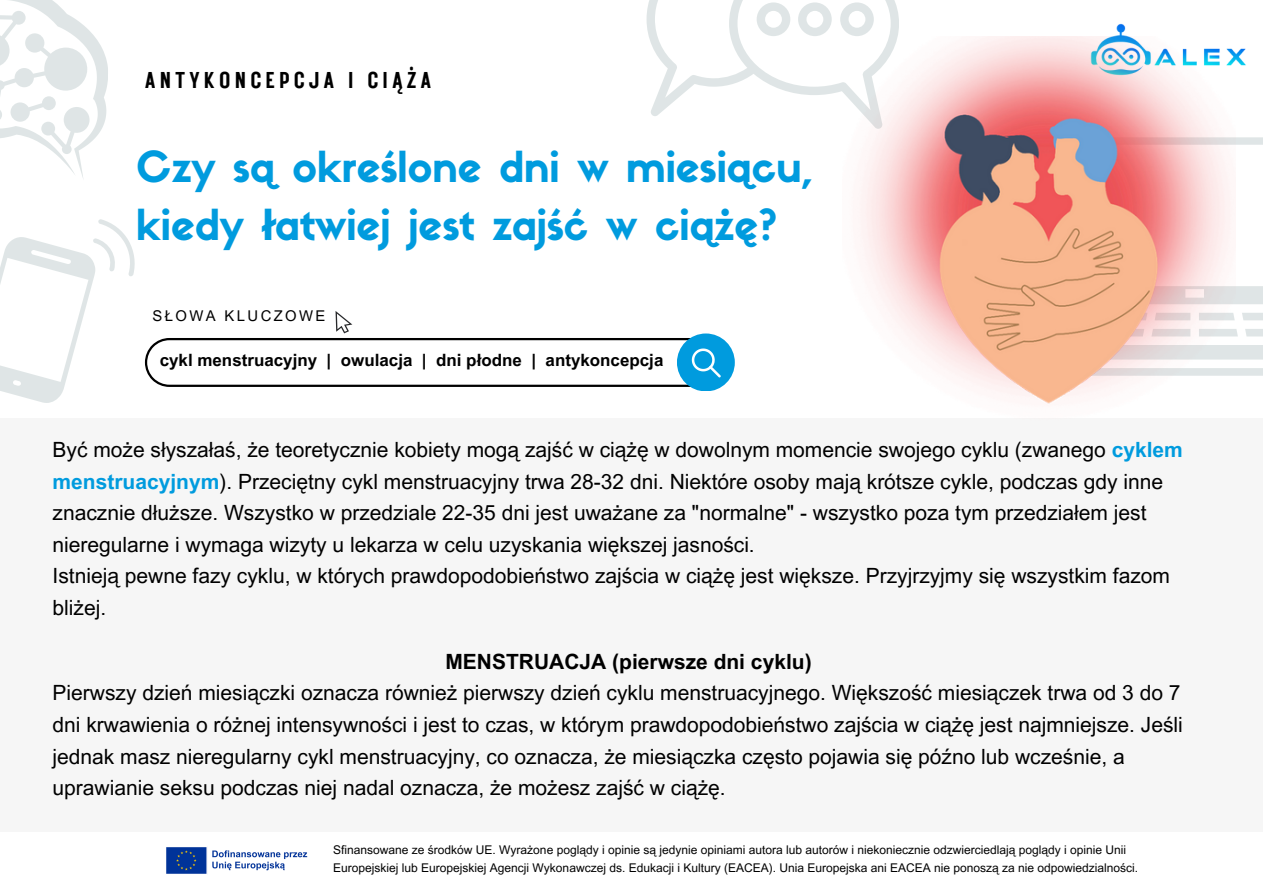
<style>
.page{position:relative;width:1263px;height:894px;background:#fff}
.page>*{position:absolute;margin:0;border:0;box-sizing:border-box;transform-origin:0 0}
.t1{font:42px/58.5px "Sifonn Basic";color:#009bde}
.t2{font:22.95px "Rustic Printed";letter-spacing:.16em;color:#000}
.t3{font:21px/31.5px "Arial MT Pro";color:#000}
.t4{font:700 16.95px "Arial MT Pro";color:#000}
.t5{font:14.85px "Arial MT Pro";letter-spacing:.16em;color:#000}
.t6{font:12px/18px "Arial MT Pro";color:#000}
.s1{font-weight:700;color:#009bde}
.s2{font-weight:700}
</style>
<div class="page">
<svg style="left:1236px;top:368px;width:27px;height:7px"></svg>
<svg style="left:1236px;top:313px;width:27px;height:46px"></svg>
<svg style="left:1236px;top:286px;width:27px;height:18px"></svg>
<svg style="left:0;top:0;width:108px;height:177px"></svg>
<svg style="left:0;top:219px;width:135px;height:184px"></svg>
<div style="left:0;top:418px;width:1263px;height:413px;background:#f6f6f6"></div>
<svg style="left:646px;top:0;width:252px;height:116px"></svg>
<img style="left:1060px;top:23px;width:203px;height:122px">
<div style="left:677px;top:333px;width:58px;height:58px;background:#009bde;border-radius:50%"></div>
<svg style="left:145px;top:311px;width:576px;height:76px"></svg>
<img style="left:843px;top:37px;width:393px;height:367px">
<img style="left:166px;top:847px;width:142px;height:27px">
<h2 class="t2" style="left:145px;top:64px;width:288px">ANTYKONCEPCJA I CIĄŻA</h2>
<p class="t1" style="left:136px;top:142px;width:679px">Czy są określone dni w miesiącu, kiedy łatwiej jest zajść w ciążę?</p>
<p class="t5" style="left:152px;top:310px;width:175px">SŁOWA KLUCZOWE</p>
<p class="t4" style="left:160px;top:353px;width:505px">cykl menstruacyjny | owulacja | dni płodne | antykoncepcja</p>
<p class="t3" style="left:53px;top:436px;width:1132px">Być może słyszałaś, że teoretycznie kobiety mogą zajść w ciążę w dowolnym momencie swojego cyklu (zwanego <span class="s1">cyklem menstruacyjnym</span>). Przeciętny cykl menstruacyjny trwa 28-32 dni. Niektóre osoby mają krótsze cykle, podczas gdy inne znacznie dłuższe. Wszystko w przedziale 22-35 dni jest uważane za "normalne" - wszystko poza tym przedziałem jest nieregularne i wymaga wizyty u lekarza w celu uzyskania większej jasności.<br>Istnieją pewne fazy cyklu, w których prawdopodobieństwo zajścia w ciążę jest większe. Przyjrzyjmy się wszystkim fazom bliżej.</p>
<p class="t3" style="left:53px;top:648px;width:1132px;text-indent:393px"><span class="s2">MENSTRUACJA (pierwsze dni cyklu)<br></span>Pierwszy dzień miesiączki oznacza również pierwszy dzień cyklu menstruacyjnego. Większość miesiączek trwa od 3 do 7 dni krwawienia o różnej intensywności i jest to czas, w którym prawdopodobieństwo zajścia w ciążę jest najmniejsze. Jeśli jednak masz nieregularny cykl menstruacyjny, co oznacza, że miesiączka często pojawia się późno lub wcześnie, a uprawianie seksu podczas niej nadal oznacza, że możesz zajść w ciążę.</p>
<h1 class="t6" style="left:333px;top:841px;width:806px">Sfinansowane ze środków UE. Wyrażone poglądy i opinie są jedynie opiniami autora lub autorów i niekoniecznie odzwierciedlają poglądy i opinie Unii<br>Europejskiej lub Europejskiej Agencji Wykonawczej ds. Edukacji i Kultury (EACEA). Unia Europejska ani EACEA nie ponoszą za nie odpowiedzialności.</h1>
</div>
